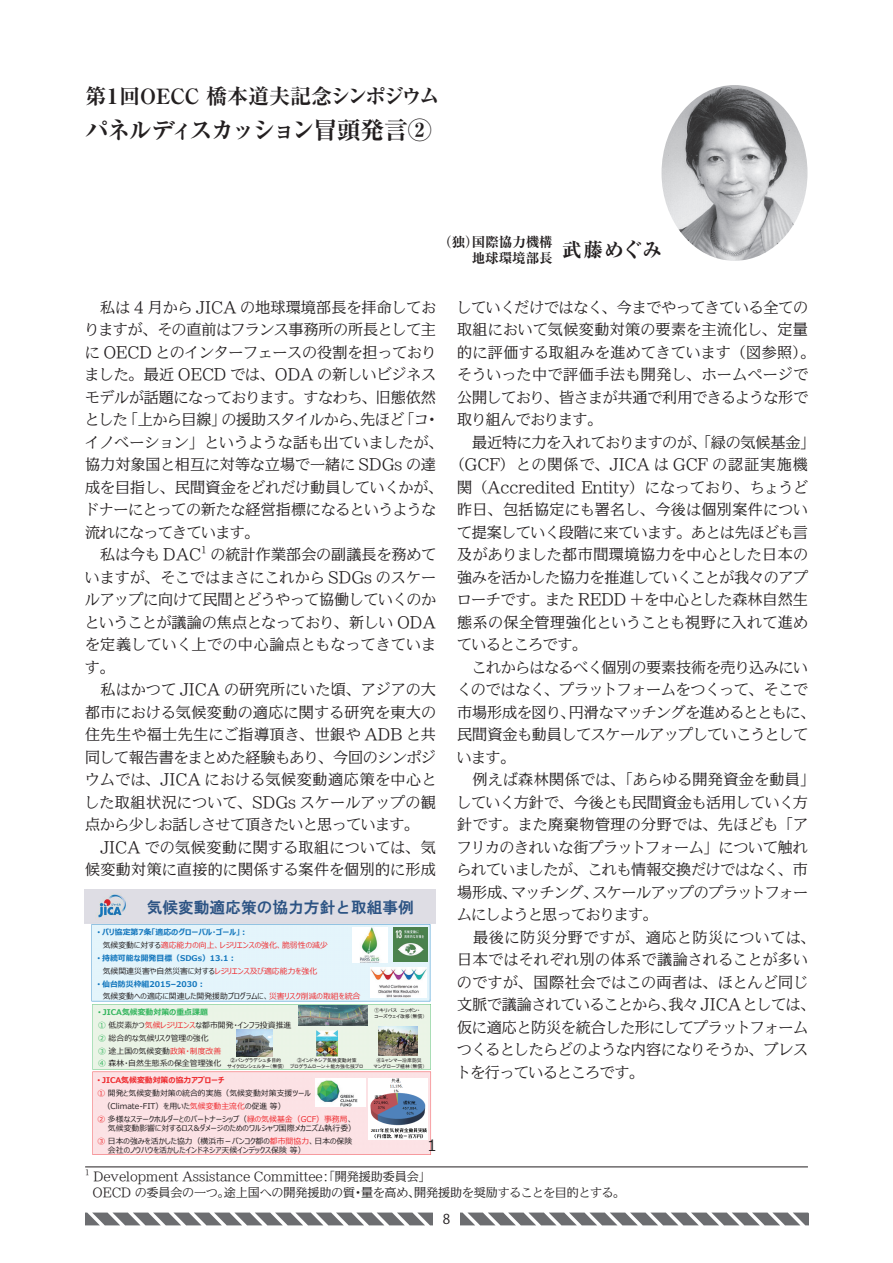
<style>
.page{position:relative;width:893px;height:1263px;background:#fff}
.page>*{position:absolute;margin:0;border:0;box-sizing:border-box;transform-origin:0 0}
.t1{font:700 expanded 24px "Ryumin Pro";letter-spacing:-.105em;color:#231f20}
.t2{font:700 expanded 21px "Ryumin Pro";letter-spacing:-.01em;color:#231f20}
.t3{font:700 expanded 19.5px "Ryumin Pro";letter-spacing:.055em;color:#231f20}
.t4{font:15.75px "HGS Gothic E";color:#2c5383}
.t5{font:15.75px "Meiryo UI";color:#231f20}
.t6{font:100 15px/22.5px "Iwa UD Min Pro";letter-spacing:-.005em;color:#231f20}
.t7{font:100 15px "Iwa UD Min Pro";letter-spacing:-.025em;color:#231f20}
.t8{font:100 15px "Iwa UD Min Pro";letter-spacing:.025em;color:#231f20}
.t9{font:100 15px "Iwa UD Min Pro";letter-spacing:-.03em;color:#231f20}
.t10{font:100 15px "Iwa UD Min Pro";letter-spacing:.02em;color:#231f20}
.t11{font:100 15px "Iwa UD Min Pro";letter-spacing:-.045em;color:#231f20}
.t12{font:100 15px "Iwa UD Min Pro";letter-spacing:-.04em;color:#231f20}
.t13{font:100 15px "Iwa UD Min Pro";letter-spacing:.05em;color:#231f20}
.t14{font:100 15px "Iwa UD Min Pro";letter-spacing:.015em;color:#231f20}
.t15{font:100 15px "Iwa UD Min Pro";letter-spacing:-.035em;color:#231f20}
.t16{font:100 15px "Iwa UD Min Pro";letter-spacing:.04em;color:#231f20}
.t17{font:700 expanded 13.5px/16.5px "Ryumin Pro";color:#231f20;text-align:right}
.t18{font:13.5px "Koz Go Pr 6 N";color:#231f20}
.t19{font:100 12px/16.5px "Iwa UD Min Pro";color:#231f20}
.t20{font:100 8.7px "Iwa UD Min Pro";color:#231f20}
.t21{font:7.8px/12.9px "Meiryo UI";color:#231f20}
.t22{font:7.8px/12.9px "Meiryo UI";color:#ee292d}
.t23{font:700 7.8px/12.9px "Meiryo UI";color:#1276bd}
.t24{font:700 7.8px "Meiryo UI";color:#ee292d}
.t25{font:100 7.05px "Iwa UD Min Pro";color:#231f20}
.t26{font:4.95px/5.8px "MS P Gothic";color:#231f20;text-align:center}
.s1{font-family:"Arial";color:#1276bd}
.s2{font-weight:700;color:#1276bd}
.s3{color:#231f20}
.s4{font-family:"Arial";font-weight:400}
.s5{font-weight:400;color:#231f20}
.s6{font-weight:400;color:#ee292d}
.s7{color:#ee292d}
.s8{font-family:"Arial";color:#33b55d}
.s9{font-weight:700;color:#33b55d}
.s10{color:#33b55d}
.s11{font-style:italic}
</style>
<div class="page">
<svg style="left:85px;top:1212px;width:348px;height:13px"></svg>
<svg style="left:460px;top:1212px;width:348px;height:13px"></svg>
<img style="left:661px;top:85px;width:146px;height:176px">
<hr style="left:85px;top:1166px;width:723px;height:1px;background:#231f20">
<div style="left:85px;top:890px;width:351px;height:34px;background:#dedde4"></div>
<svg style="left:92px;top:924px;width:339px;height:231px;background:#e3e4e2"></svg>
<img style="left:369px;top:1078px;width:59px;height:61px">
<img style="left:370px;top:967px;width:56px;height:30px">
<img style="left:316px;top:1078px;width:49px;height:29px">
<h2 class="t2" style="left:85px;top:79px;width:357px">第１回OECC 橋本道夫記念シンポジウム</h2>
<h1 class="t1" style="left:85px;top:111px;width:348px">パネルディスカッション冒頭発言②</h1>
<p class="t17" style="left:438px;top:232px;width:116px">（独）国際協力機構地球環境部長</p>
<h3 class="t3" style="left:562px;top:235px;width:102px">武藤めぐみ</h3>
<p class="t6" style="left:84px;top:296px;width:361px">　私は 4 月から JICA の地球環境部長を拝命しておりますが、その直前はフランス事務所の所長として主に OECD とのインターフェースの役割を担っておりました。最近 OECD では、ODA の新しいビジネスモデルが話題になっております。すなわち、旧態依然とした「上から目線」の援助スタイルから、先ほど「コ・イノベーション」というような話も出ていましたが、協力対象国と相互に対等な立場で一緒に SDGs の達成を目指し、民間資金をどれだけ動員していくかが、ドナーにとっての新たな経営指標になるというような流れになってきています。<br>　私は今も DAC</p>
<p class="t20" style="left:201px;top:543px;width:7px">1</p>
<p class="t6" style="left:84px;top:543px;width:353px;text-indent:126px">の統計作業部会の副議長を務めていますが、そこではまさにこれから SDGs のスケールアップに向けて民間とどうやって協働していくのかということが議論の焦点となっており、新しい ODAを定義していく上での中心論点ともなってきています。<br>　私はかつて JICA の研究所にいた頃、アジアの大都市における気候変動の適応に関する研究を東大の住先生や福士先生にご指導頂き、世銀や ADB と共同して報告書をまとめた経験もあり、今回のシンポジウムでは、JICA における気候変動適応策を中心とした取組状況について、SDGs スケールアップの観点から少しお話しさせて頂きたいと思っています。　JICA での気候変動に関する取組については、気候変動対策に直接的に関係する案件を個別的に形成</p>
<p class="t4" style="left:147px;top:899px;width:269px">気候変動適応策の協力方針と取組事例</p>
<p class="t22" style="left:103px;top:926px;width:227px;text-indent:-5px"><span class="s1">•</span> <span class="s2">パリ協定第7条「適応のグローバル・ゴール」︓<br></span><span class="s3">気候変動に対する</span>適応能⼒の向上、レジリエンスの強化、脆弱性の減少</p>
<p class="t23" style="left:103px;top:952px;width:216px;text-indent:-5px"><span class="s4">•</span> 持続可能な開発⽬標（SDGs）13.1︓<br><span class="s5">気候関連災害や⾃然災害に対する</span><span class="s6">レジリエンス及び適応能⼒を強化</span></p>
<p class="t21" style="left:103px;top:978px;width:259px;text-indent:-5px"><span class="s1">•</span> <span class="s2">仙台防災枠組2015–2030︓<br></span>気候変動への適応に関連した開発援助プログラムに、<span class="s7">災害リスク削減の取組を統合</span></p>
<p class="t21" style="left:98px;top:1006px;width:195px"><span class="s8">•</span> <span class="s9">JICA気候変動対策の重点課題<br></span><span class="s10">①</span> 低炭素かつ<span class="s7">気候レジリエンス</span>な都市開発・インフラ投資推進<br><span class="s10">②</span> 総合的な気候<span class="s11">リスク管理</span>の強化<br><span class="s10">③</span> 途上国の気候変動<span class="s7">政策・制度改善<br></span><span class="s10">④</span> 森林・⾃然⽣態系の保全管理強化</p>
<p class="t24" style="left:97px;top:1074px;width:128px"><span class="s4">•</span> JICA気候変動対策の協⼒アプローチ</p>
<p class="t21" style="left:97px;top:1087px;width:215px"><span class="s7">①</span> 開発と気候変動対策の統合的実施（気候変動対策⽀援ツール</p>
<p class="t21" style="left:103px;top:1100px;width:184px">（Climate-FIT）を⽤いた<span class="s7">気候変動主流化</span>の促進等）</p>
<p class="t21" style="left:97px;top:1113px;width:257px"><span class="s7">②</span> 多様なステークホルダーとのパートナーシップ（<span class="s7">緑の気候基⾦（GCF）事務局</span>、</p>
<p class="t21" style="left:97px;top:1122px;width:260px;text-indent:10px">気候変動影響に対するロス&amp;ダメージのためのワルシャワ国際メカニズム執⾏委）<br><span class="s7">③</span> ⽇本の強みを活かした協⼒（横浜市－バンコク都の<span class="s7">都市間協⼒</span>、⽇本の保険</p>
<p class="t21" style="left:108px;top:1144px;width:199px">会社のノウハウを活かしたインドネシア天候インデックス保険等）</p>
<p class="t26" style="left:375px;top:1007px;width:52px;text-align:left">①キリバス ニッポン・コーズウェイ改修（無償）</p>
<p class="t26" style="left:227px;top:1058px;width:59px">②バングラデシュ多目的<br>サイクロンシェルター（無償）</p>
<p class="t26" style="left:290px;top:1058px;width:75px">③インドネシア気候変動対策<br>プログラムローン＋能力強化技プロ</p>
<p class="t26" style="left:374px;top:1058px;width:53px">④ミャンマー沿岸防災<br>マングローブ植林（無償）</p>
<p class="t5" style="left:427px;top:1134px;width:11px">1</p>
<p class="t6" style="left:457px;top:296px;width:353px">していくだけではなく、今までやってきている全ての</p>
<p class="t8" style="left:457px;top:319px;width:352px">取組において気候変動対策の要素を主流化し、定量</p>
<p class="t14" style="left:457px;top:341px;width:360px">的に評価する取組みを進めてきています（図参照）。</p>
<p class="t10" style="left:457px;top:364px;width:353px">そういった中で評価手法も開発し、ホームページで</p>
<p class="t9" style="left:457px;top:386px;width:352px">公開しており、皆さまが共通で利用できるような形で</p>
<p class="t12" style="left:457px;top:409px;width:147px">取り組んでおります。</p>
<p class="t6" style="left:457px;top:431px;width:360px">　最近特に力を入れておりますのが、「緑の気候基金」</p>
<p class="t13" style="left:450px;top:454px;width:360px">（GCF）との関係で、JICA は GCF の認証実施機</p>
<p class="t6" style="left:457px;top:476px;width:352px">関（Accredited Entity）になっており、ちょうど</p>
<p class="t8" style="left:457px;top:499px;width:353px">昨日、包括協定にも署名し、今後は個別案件につい</p>
<p class="t7" style="left:457px;top:521px;width:352px">て提案していく段階に来ています。あとは先ほども言</p>
<p class="t8" style="left:457px;top:544px;width:352px">及がありました都市間環境協力を中心とした日本の</p>
<p class="t7" style="left:457px;top:566px;width:352px">強みを活かした協力を推進していくことが我々のアプ</p>
<p class="t6" style="left:457px;top:588px;width:353px">ローチです。また REDD ＋を中心とした森林自然生</p>
<p class="t8" style="left:457px;top:611px;width:353px">態系の保全管理強化ということも視野に入れて進め</p>
<p class="t11" style="left:457px;top:634px;width:132px">ているところです。</p>
<p class="t7" style="left:457px;top:656px;width:353px">　これからはなるべく個別の要素技術を売り込みにい</p>
<p class="t7" style="left:456px;top:679px;width:353px">くのではなく、プラットフォームをつくって、そこで</p>
<p class="t9" style="left:457px;top:701px;width:360px">市場形成を図り、円滑なマッチングを進めるとともに、</p>
<p class="t9" style="left:457px;top:724px;width:352px">民間資金も動員してスケールアップしていこうとして</p>
<p class="t6" style="left:457px;top:746px;width:60px">います。</p>
<p class="t10" style="left:457px;top:769px;width:360px">　例えば森林関係では、「あらゆる開発資金を動員」</p>
<p class="t7" style="left:457px;top:791px;width:353px">していく方針で、今後とも民間資金も活用していく方</p>
<p class="t8" style="left:457px;top:814px;width:353px">針です。また廃棄物管理の分野では、先ほども「ア</p>
<p class="t6" style="left:457px;top:836px;width:353px">フリカのきれいな街プラットフォーム」について触れ</p>
<p class="t7" style="left:457px;top:859px;width:353px">られていましたが、これも情報交換だけではなく、市</p>
<p class="t12" style="left:457px;top:881px;width:353px">場形成、マッチング、スケールアップのプラットフォー</p>
<p class="t11" style="left:457px;top:904px;width:203px">ムにしようと思っております。</p>
<p class="t16" style="left:457px;top:926px;width:360px">　最後に防災分野ですが、適応と防災については、</p>
<p class="t8" style="left:457px;top:949px;width:353px">日本ではそれぞれ別の体系で議論されることが多い</p>
<p class="t10" style="left:457px;top:971px;width:353px">のですが、国際社会ではこの両者は、ほとんど同じ</p>
<p class="t7" style="left:457px;top:994px;width:360px">文脈で議論されていることから、我々 JICAとしては、</p>
<p class="t7" style="left:457px;top:1016px;width:352px">仮に適応と防災を統合した形にしてプラットフォーム</p>
<p class="t15" style="left:457px;top:1039px;width:353px">つくるとしたらどのような内容になりそうか、ブレス</p>
<p class="t11" style="left:456px;top:1061px;width:190px">トを行っているところです。</p>
<p class="t25" style="left:85px;top:1167px;width:6px">1</p>
<p class="t19" style="left:92px;top:1168px;width:534px">Development Assistance Committee：「開発援助委員会」<br>OECD の委員会の一つ。途上国への開発援助の質・量を高め、開発援助を奨励することを目的とする。</p>
<p class="t18" style="left:443px;top:1211px;width:9px">8</p>
</div>
